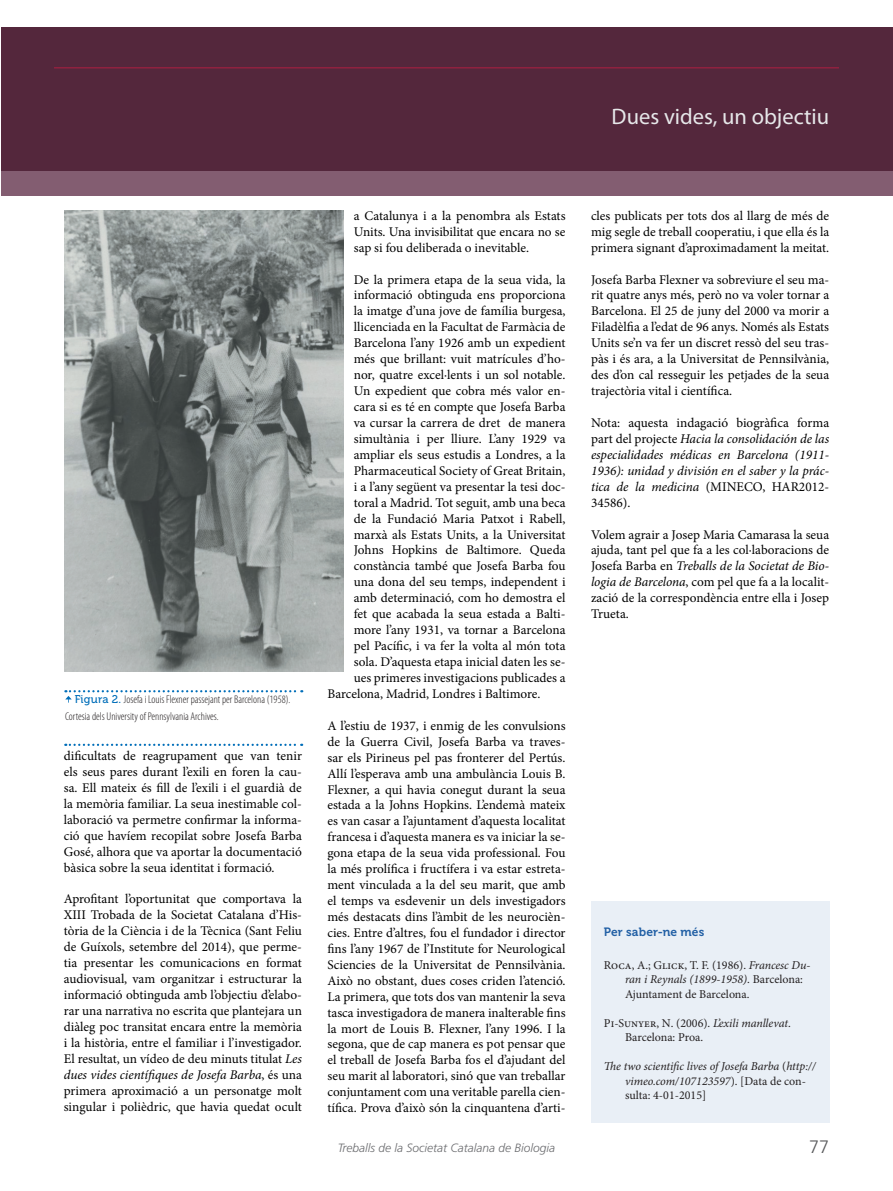
<style>
.page{position:relative;width:893px;height:1191px;background:#fff}
.page>*{position:absolute;margin:0;border:0;box-sizing:border-box;transform-origin:0 0}
.t1{font:22.5px "Myriad Pro";color:#e6e7e9}
.t2{font:18px "Myriad Pro";color:#e6e7e9}
.t3{font:300 18px "Frutiger LT Std";color:#57585a}
.t4{font:13.35px/15.9px "Minion Pro";color:#000;text-align:justify}
.t5{font:italic 13.35px/15.9px "Minion Pro";letter-spacing:-.005em;color:#000;text-align:justify}
.t6{font:12px/14.4px "Minion Pro";color:#231f20}
.t7{font:italic 12px/14.4px "Minion Pro";letter-spacing:-.005em;color:#231f20}
.t8{font:italic 300 12px "Frutiger LT Std";color:#6c6d70}
.t9{font:12px "Museo 700";letter-spacing:.01em;color:#2260a5}
.t10{font:300 condensed 11.25px/16.8px "Myriad Pro";color:#231f20}
.s1{font-family:"Museo 500";font-weight:400;font-stretch:normal;color:#006eb9}
.s2{font-style:italic}
.s3{font-style:normal}
</style>
<div class="page">
<svg style="left:65px;top:690px;width:237px;height:12px"></svg>
<svg style="left:65px;top:743px;width:237px;height:3px"></svg>
<img style="left:64px;top:210px;width:279px;height:462px">
<div style="left:591px;top:901px;width:238px;height:222px;background:#e9eff6"></div>
<div style="left:1px;top:170px;width:892px;height:25px;background:#835d71"></div>
<div style="left:1px;top:27px;width:892px;height:143px;background:#54273c"></div>
<hr style="left:54px;top:67px;width:785px;height:1px;background:#ae1f42">
<p class="t1" style="left:612px;top:102px;width:219px">Dues vides, un objectiu</p>
<h2 class="t2" style="left:697px;top:112px;width:135px">xxxxxxxxxxxxxxxx</h2>
<p class="t10" style="left:65px;top:690px;width:227px;text-indent:10px"><span class="s1">Figura 2.</span> Josefa i Louis Flexner passejant per Barcelona (1958).<br>Cortesia dels University of Pennsylvania Archives.</p>
<p class="t4" style="left:64px;top:748px;width:240px;text-align:left">dificultats de reagrupament que van tenir els seus pares durant l’exili en foren la cau&shy;sa. Ell mateix és fill de l’exili i el guardià de la memòria familiar. La seua inestimable col· laboració va permetre confirmar la informa&shy;ció que havíem recopilat sobre Josefa Barba Gosé, alhora que va aportar la documentació bàsica sobre la seua identitat i formació.</p>
<p class="t4" style="left:64px;top:891px;width:240px">Aprofitant l’oportunitat que comportava la XIII Trobada de la Societat Catalana d’His&shy;tòria de la Ciència i de la Tècnica (Sant Feliu de Guíxols, setembre del 2014), que perme&shy;tia presentar les comunicacions en format audiovisual, vam organitzar i estructurar la informació obtinguda amb l’objectiu d’elabo&shy;rar una narrativa no escrita que plantejara un diàleg poc transitat encara entre la memòria i la història, entre el familiar i l’investigador.<br>El resultat, un vídeo de deu minuts titulat <span class="s2">Les dues vides científiques de Josefa Barba</span>, és una primera aproximació a un personatge molt singular i polièdric, que havia quedat ocult</p>
<p class="t4" style="left:354px;top:208px;width:213px">a Catalunya i a la penombra als Estats Units. Una invisibilitat que encara no se sap si fou deliberada o inevitable.</p>
<p class="t4" style="left:354px;top:271px;width:213px">De la primera etapa de la seua vida, la</p>
<p class="t4" style="left:354px;top:287px;width:213px">informació obtinguda ens proporciona</p>
<p class="t4" style="left:354px;top:303px;width:213px">la imatge d’una jove de família burgesa,</p>
<p class="t4" style="left:354px;top:319px;width:213px">llicenciada en la Facultat de Farmàcia de</p>
<p class="t4" style="left:354px;top:335px;width:213px">Barcelona l’any 1926 amb un expedient</p>
<p class="t4" style="left:354px;top:351px;width:213px">més que brillant: vuit matrícules d’ho-</p>
<p class="t4" style="left:354px;top:367px;width:213px">nor, quatre excel·lents i un sol notable.</p>
<p class="t4" style="left:354px;top:383px;width:213px">Un expedient que cobra més valor en-</p>
<p class="t4" style="left:354px;top:399px;width:213px">cara si es té en compte que Josefa Barba</p>
<p class="t4" style="left:354px;top:415px;width:213px">va cursar la carrera de dret de manera</p>
<p class="t4" style="left:354px;top:431px;width:213px">simultània i per lliure. L’any 1929 va</p>
<p class="t4" style="left:354px;top:447px;width:213px">ampliar els seus estudis a Londres, a la</p>
<p class="t4" style="left:354px;top:462px;width:213px">Pharmaceutical Society of Great Britain,</p>
<p class="t4" style="left:354px;top:478px;width:213px">i a l’any següent va presentar la tesi doc-</p>
<p class="t4" style="left:354px;top:494px;width:213px">toral a Madrid. Tot seguit, amb una beca</p>
<p class="t4" style="left:354px;top:510px;width:213px">de la Fundació Maria Patxot i Rabell,</p>
<p class="t4" style="left:354px;top:526px;width:213px">marxà als Estats Units, a la Universitat</p>
<p class="t4" style="left:354px;top:542px;width:213px">Johns Hopkins de Baltimore. Queda</p>
<p class="t4" style="left:354px;top:558px;width:213px">constància també que Josefa Barba fou</p>
<p class="t4" style="left:354px;top:574px;width:213px">una dona del seu temps, independent i</p>
<p class="t4" style="left:354px;top:590px;width:213px">amb determinació, com ho demostra el</p>
<p class="t4" style="left:354px;top:606px;width:213px">fet que acabada la seua estada a Balti-</p>
<p class="t4" style="left:354px;top:622px;width:213px">more l’any 1931, va tornar a Barcelona</p>
<p class="t4" style="left:354px;top:638px;width:213px">pel Pacífic, i va fer la volta al món tota</p>
<p class="t4" style="left:354px;top:654px;width:213px">sola. D’aquesta etapa inicial daten les se-</p>
<p class="t4" style="left:354px;top:670px;width:213px">ues primeres investigacions publicades a</p>
<p class="t4" style="left:327px;top:685px;width:215px">Barcelona, Madrid, Londres i Baltimore.</p>
<p class="t4" style="left:327px;top:717px;width:240px">A l’estiu de 1937, i enmig de les convulsions de la Guerra Civil, Josefa Barba va traves&shy;sar els Pirineus pel pas fronterer del Pertús.<br>Allí l’esperava amb una ambulància Louis B.<br>Flexner, a qui havia conegut durant la seua estada a la Johns Hopkins. L’endemà mateix es van casar a l’ajuntament d’aquesta localitat francesa i d’aquesta manera es va iniciar la se&shy;gona etapa de la seua vida professional. Fou la més prolífica i fructífera i va estar estreta&shy;ment vinculada a la del seu marit, que amb el temps va esdevenir un dels investigadors més destacats dins l’àmbit de les neurocièn&shy;cies. Entre d’altres, fou el fundador i director fins l’any 1967 de l’Institute for Neurological Sciencies de la Universitat de Pennsilvània.<br>Això no obstant, dues coses criden l’atenció.<br>La primera, que tots dos van mantenir la seva tasca investigadora de manera inalterable fins la mort de Louis B. Flexner, l’any 1996. I la segona, que de cap manera es pot pensar que el treball de Josefa Barba fos el d’ajudant del seu marit al laboratori, sinó que van treballar conjuntament com una veritable parella cien&shy;tífica. Prova d’això són la cinquantena d’arti-</p>
<p class="t4" style="left:591px;top:208px;width:240px">cles publicats per tots dos al llarg de més de mig segle de treball cooperatiu, i que ella és la primera signant d’aproximadament la meitat.</p>
<p class="t4" style="left:591px;top:271px;width:240px">Josefa Barba Flexner va sobreviure el seu ma&shy;rit quatre anys més, però no va voler tornar a Barcelona. El 25 de juny del 2000 va morir a Filadèlfia a l’edat de 96 anys. Només als Estats Units se’n va fer un discret ressò del seu tras&shy;pàs i és ara, a la Universitat de Pennsilvània, des d’on cal resseguir les petjades de la seua trajectòria vital i científica.</p>
<p class="t5" style="left:591px;top:415px;width:240px"><span class="s3">Nota: aquesta indagació biogràfica forma part del projecte</span> Hacia la consolidación de las especialidades médicas en Barcelona (1911- 1936): unidad y división en el saber y la prác&shy;tica de la medicina <span class="s3">(MINECO, HAR2012- 34586).</span></p>
<p class="t4" style="left:591px;top:526px;width:240px">Volem agrair a Josep Maria Camarasa la seua ajuda, tant pel que fa a les col·laboracions de Josefa Barba en <span class="s2">Treballs de la Societat de Bio&shy;logia de Barcelona</span>, com pel que fa a la localit&shy;zació de la correspondència entre ella i Josep Trueta.</p>
<p class="t9" style="left:604px;top:925px;width:102px">Per saber-ne més</p>
<p class="t6" style="left:625px;top:957px;width:187px;text-indent:-21px">Roca, A.; Glick, T. F. (1986). <span class="s2">Francesc Du&shy;ran i Reynals (1899-1958)</span>. Barcelona:<br>Ajuntament de Barcelona.</p>
<p class="t6" style="left:625px;top:1016px;width:167px;text-indent:-21px">Pi-Sunyer, N. (2006). <span class="s2">L’exili manllevat</span>.<br>Barcelona: Proa.</p>
<p class="t7" style="left:625px;top:1059px;width:192px;text-indent:-21px">The two scientific lives of Josefa Barba <span class="s3">(</span>http:// vimeo.com/107123597<span class="s3">). [Data de con&shy;sulta: 4-01-2015]</span></p>
<p class="t8" style="left:338px;top:1141px;width:219px">Treballs de la Societat Catalana de Biologia</p>
<p class="t3" style="left:809px;top:1137px;width:22px">77</p>
</div>
